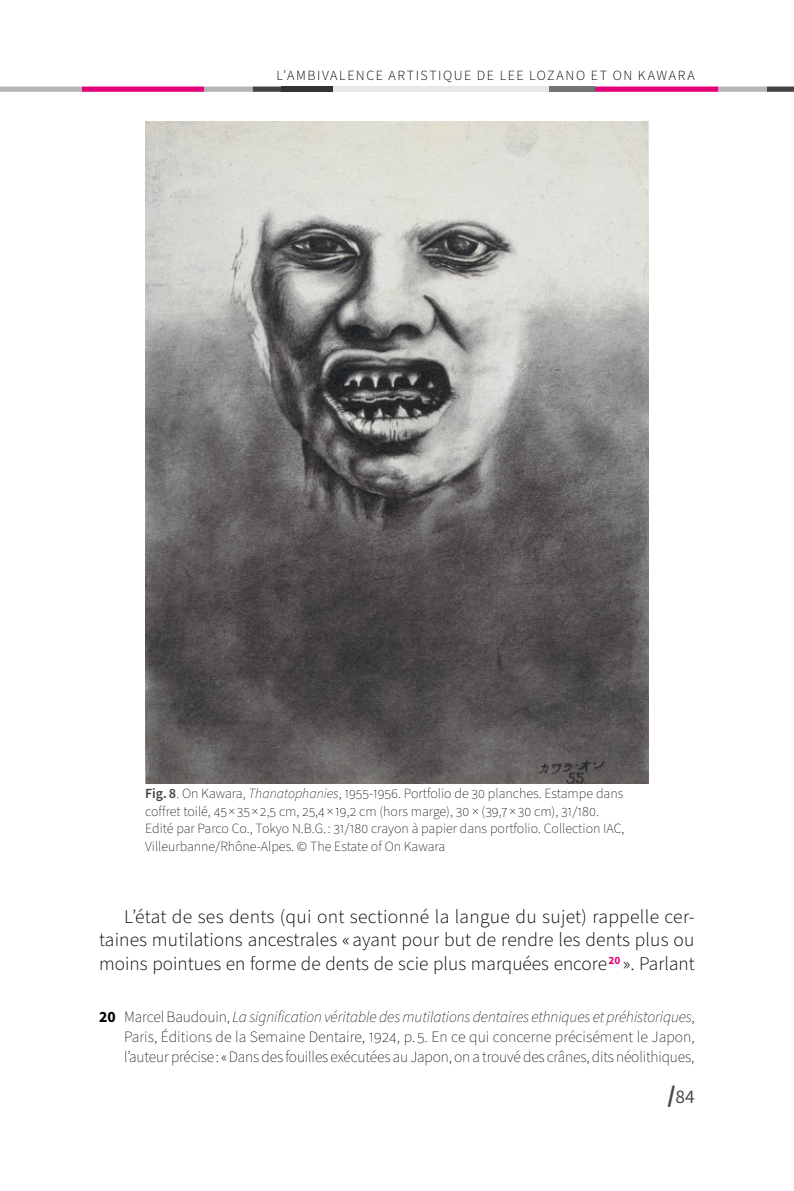
<style>
.page{position:relative;width:794px;height:1191px;background:#fff}
.page>*{position:absolute;margin:0;border:0;box-sizing:border-box;transform-origin:0 0}
.texte{font:300 19.25px/23.6px "Source Sans Pro";color:#000;text-align:justify}
.t1{font:19.25px "Source Sans Pro";color:#4a4a49}
.note{font:200 15.75px/20.1px "Source Sans Pro";letter-spacing:-.01em;color:#000;text-align:justify}
.legende{font:200 14px/17.5px "Source Sans Pro";color:#000}
.t2{font:300 14px "Source Sans Pro";letter-spacing:.115em;color:#000}
.s1{font-weight:600;color:#444}
.s2{font-style:italic}
.s3{font-weight:700}
.s4{font-weight:700;font-size:24.5px}
</style>
<div class="page">
<svg style="left:0;top:87px;width:794px;height:5px;background:#c1538e"></svg>
<div style="left:549px;top:87px;width:46px;height:5px;background:#757474"></div>
<div style="left:332px;top:87px;width:217px;height:5px;background:#e8e7e7"></div>
<div style="left:281px;top:87px;width:51px;height:5px;background:#333332"></div>
<img style="left:145px;top:122px;width:504px;height:662px">
<p class="t2" style="left:277px;top:66px;width:21px">L’ambivalence</p>
<p class="t2" style="left:388px;top:66px;width:10px">artistique</p>
<p class="t2" style="left:477px;top:66px;width:71px">de Lee Lozano</p>
<p class="t2" style="left:591px;top:66px;width:68px">et On Kawara</p>
<p class="legende" style="left:145px;top:785px;width:481px"><span class="s1">Fig. 8</span>. On Kawara, <span class="s2">Thanatophanies</span>, 1955-1956. Portfolio de 30 planches. Estampe dans coffret toilé, 45 × 35 × 2,5 cm, 25,4 × 19,2 cm (hors marge), 30 × (39,7 × 30 cm), 31/180.<br>Edité par Parco Co., Tokyo N.B.G. : 31/180 crayon à papier dans portfolio. Collection IAC, Villeurbanne/Rhône-Alpes. © The Estate of On Kawara</p>
<p class="texte" style="left:99px;top:905px;width:597px;text-indent:25px">L’état de ses dents (qui ont sectionné la langue du sujet) rappelle cer&shy;taines mutilations ancestrales « ayant pour but de rendre les dents plus ou moins pointues en forme de dents de scie plus marquées encore <sup>20</sup> ». Parlant</p>
<p class="note" style="left:124px;top:1007px;width:572px;text-indent:-25px"><span class="s3">20</span> Marcel Baudouin, <span class="s2">La signification véritable des mutilations dentaires ethniques et préhistoriques</span>, Paris, Éditions de la Semaine Dentaire, 1924, p. 5. En ce qui concerne précisément le Japon, l’auteur précise : « Dans des fouilles exécutées au Japon, on a trouvé des crânes, dits néolithiques,</p>
<h1 class="t1" style="left:667px;top:1083px;width:29px"><span class="s4">/</span>84</h1>
</div>
